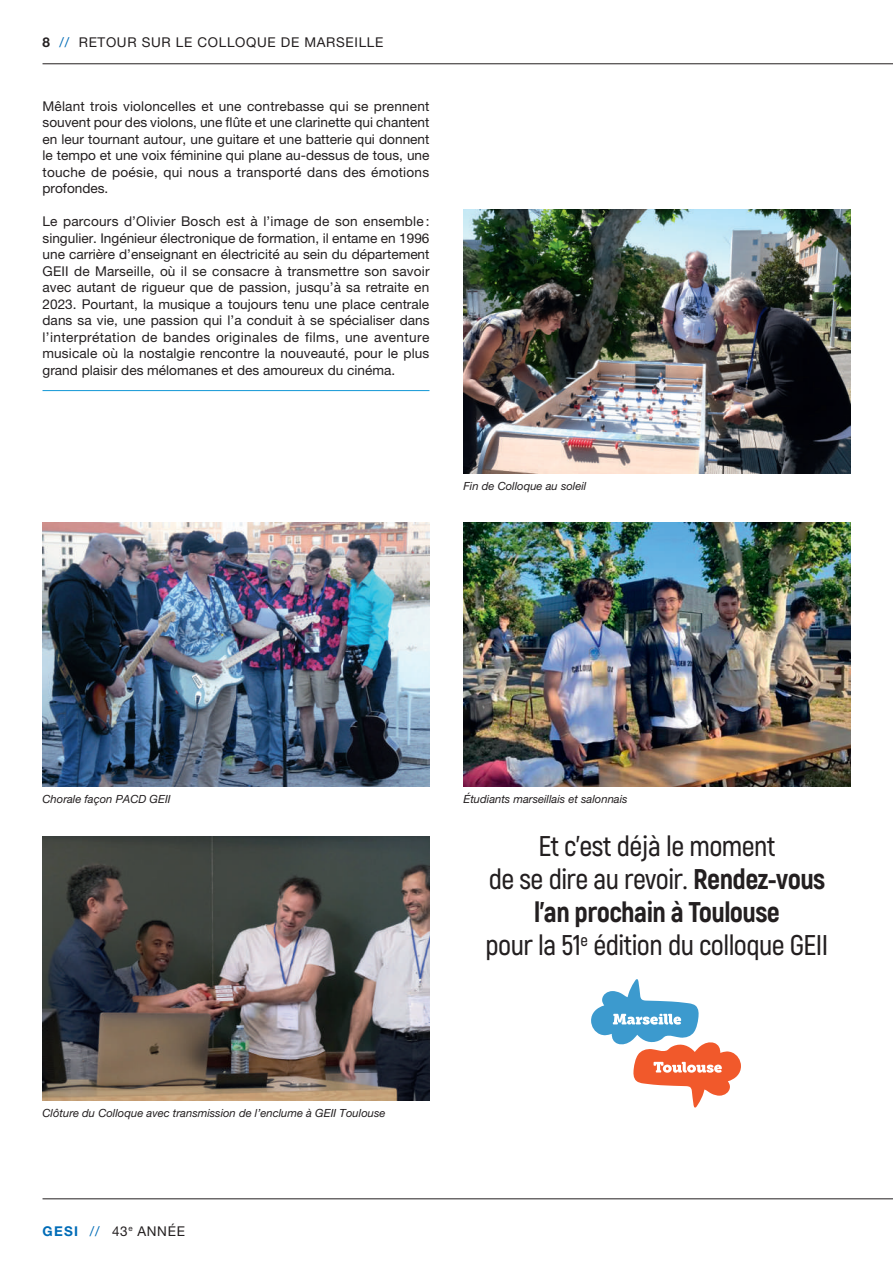
<style>
.page{position:relative;width:893px;height:1263px;background:#fff}
.page>*{position:absolute;margin:0;border:0;box-sizing:border-box;transform-origin:0 0}
.t1{font:600 28.5px/33px "Akrobat";letter-spacing:-.02em;color:#231f20;text-align:center}
.t2{font:13.5px/16.5px "Helvetica Neue LT Pro";letter-spacing:.015em;color:#231f20;text-align:justify}
.t3{font:13.5px "Helvetica Neue LT Pro";letter-spacing:.05em;color:#231f20}
.t4{font:italic 11.25px "Helvetica Neue LT Pro";color:#231f20}
.s1{font-weight:700}
.s2{color:#006cb7}
.s3{font-weight:700;color:#006cb7}
.s4{font-weight:800}
</style>
<div class="page">
<hr style="left:43px;top:63px;width:850px;height:1px;background:#231f20">
<hr style="left:43px;top:1198px;width:850px;height:1px;background:#231f20">
<img style="left:43px;top:836px;width:386px;height:264px">
<img style="left:463px;top:523px;width:387px;height:264px">
<img style="left:463px;top:209px;width:387px;height:264px">
<img style="left:43px;top:523px;width:386px;height:264px">
<hr style="left:43px;top:390px;width:386px;height:1px;background:#1197d6">
<svg style="left:591px;top:979px;width:150px;height:129px"></svg>
<p class="t3" style="left:43px;top:34px;width:342px"><span class="s1">8</span> <span class="s2">//</span> RETOUR SUR LE COLLOQUE DE MARSEILLE</p>
<p class="t2" style="left:43px;top:97px;width:388px">Mêlant trois violoncelles et une contrebasse qui se prennent souvent pour des violons, une flûte et une clarinette qui chantent en leur tournant autour, une guitare et une batterie qui donnent le tempo et une voix féminine qui plane au-dessus de tous, une touche de poésie, qui nous a transporté dans des émotions profondes.</p>
<p class="t2" style="left:43px;top:213px;width:389px">Le parcours d’Olivier Bosch est à l’image de son ensemble : singulier. Ingénieur électronique de formation, il entame en 1996 une carrière d’enseignant en électricité au sein du département GEII de Marseille, où il se consacre à transmettre son savoir avec autant de rigueur que de passion, jusqu’à sa retraite en 2023. Pourtant, la musique a toujours tenu une place centrale dans sa vie, une passion qui l’a conduit à se spécialiser dans l’interprétation de bandes originales de films, une aventure musicale où la nostalgie rencontre la nouveauté, pour le plus grand plaisir des mélomanes et des amoureux du cinéma.</p>
<p class="t4" style="left:463px;top:479px;width:124px">Fin de Colloque au soleil</p>
<p class="t4" style="left:43px;top:793px;width:130px">Chorale façon PACD GEII</p>
<p class="t4" style="left:43px;top:1106px;width:344px">Clôture du Colloque avec transmission de l’enclume à GEII Toulouse</p>
<p class="t2" style="left:43px;top:1223px;width:144px"><span class="s3">GESI</span> <span class="s2">//</span> 43<sup>e</sup> ANNÉE</p>
<p class="t4" style="left:463px;top:793px;width:166px">Étudiants marseillais et salonnais</p>
<h1 class="t1" style="left:486px;top:829px;width:344px">Et c’est déjà le moment<br>de se dire au revoir. <span class="s4">Rendez-vous l’an prochain à Toulouse<br></span>pour la 51<sup>e</sup> édition du colloque GEII</h1>
</div>
